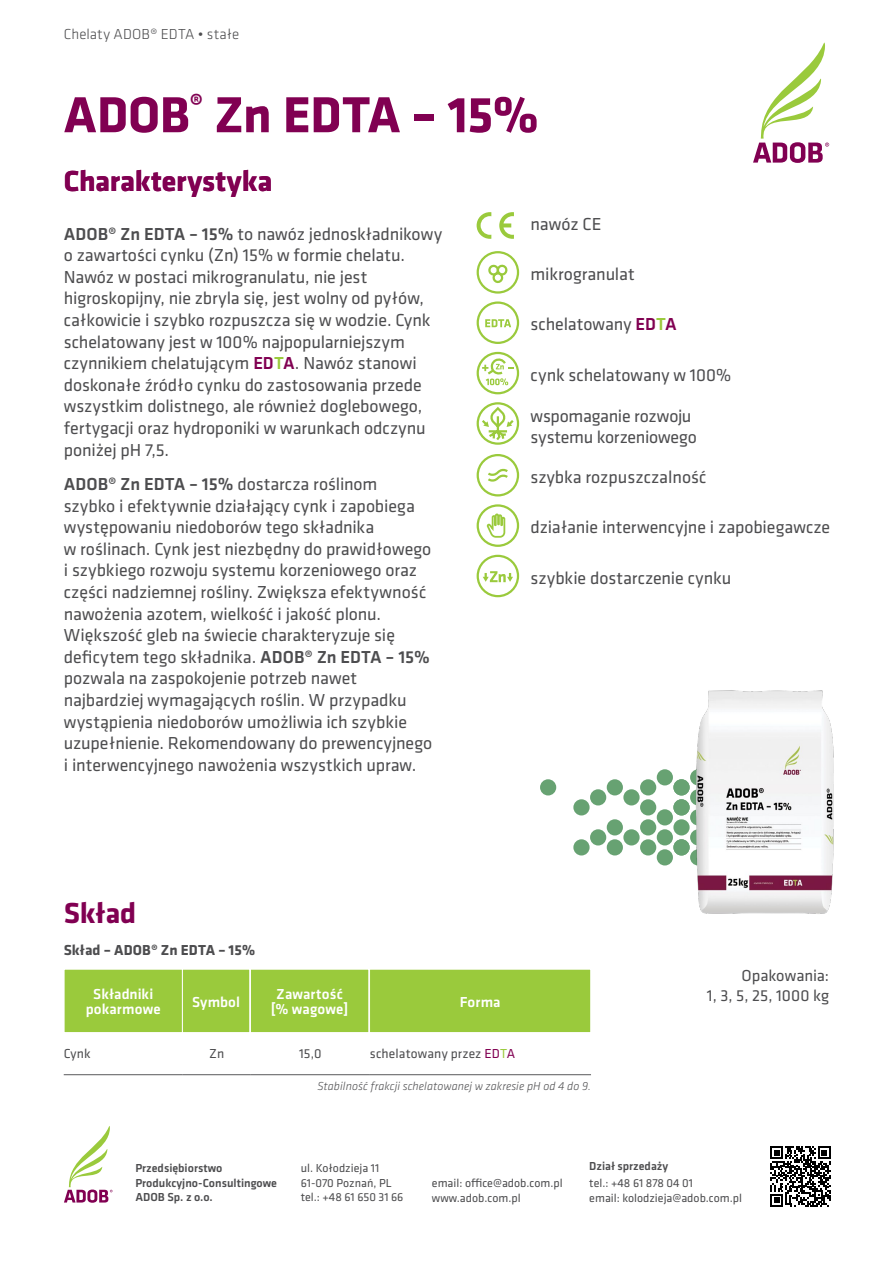
<style>
.page{position:relative;width:893px;height:1263px;background:#fff}
.page>*{position:absolute;margin:0;border:0;box-sizing:border-box;transform-origin:0 0}
.t1{font:700 52.5px "Klavika";letter-spacing:-.01em;color:#810052}
.t2{font:700 30px "Klavika";letter-spacing:-.005em;color:#810052}
.t3{font:18px/21.6px "Klavika";letter-spacing:-.005em;color:#4d4d4f}
.t4{font:16.5px/19.8px "Klavika";color:#4d4d4f;text-align:right}
.t5{font:500 15px/15px "Klavika";letter-spacing:.01em;color:#fff;text-align:center}
.t6{font:300 15px "Klavika";letter-spacing:.01em;color:#4d4d4f}
.t7{font:700 15px "Klavika";letter-spacing:.005em;color:#4d4d4f}
.t8{font:13.5px "Klavika";letter-spacing:.01em;color:#4d4d4f}
.t9{font:12px/14.4px "Klavika";color:#4d4d4f}
.t10{font:500 12px/14.4px "Klavika";color:#4d4d4f}
.t11{font:italic 300 12px "Klavika";letter-spacing:.005em;color:#4d4d4f}
.s1{font-weight:500}
.s2{font-weight:500;color:#810052}
.s3{font-weight:500;color:#9aca3c}
.s4{color:#810052}
.s5{color:#9aca3c}
</style>
<div class="page">
<svg style="left:753px;top:42px;width:76px;height:121px"></svg>
<svg style="left:64px;top:1126px;width:49px;height:77px"></svg>
<svg style="left:499px;top:212px;width:15px;height:27px"></svg>
<svg style="left:477px;top:212px;width:14px;height:27px"></svg>
<div style="left:477px;top:251px;width:42px;height:43px;border:2px solid #9aca3c;border-radius:50%"></div>
<svg style="left:488px;top:264px;width:19px;height:20px"></svg>
<div style="left:477px;top:301px;width:42px;height:43px;border:2px solid #9aca3c;border-radius:50%"></div>
<svg style="left:485px;top:319px;width:26px;height:8px"></svg>
<div style="left:477px;top:352px;width:42px;height:42px;border:2px solid #9aca3c;border-radius:50%"></div>
<svg style="left:482px;top:359px;width:32px;height:26px"></svg>
<div style="left:477px;top:402px;width:42px;height:43px;border:2px solid #9aca3c;border-radius:50%"></div>
<svg style="left:479px;top:405px;width:37px;height:37px"></svg>
<div style="left:477px;top:454px;width:42px;height:42px;border:2px solid #9aca3c;border-radius:50%"></div>
<svg style="left:488px;top:468px;width:20px;height:14px"></svg>
<div style="left:477px;top:504px;width:42px;height:43px;border:2px solid #9aca3c;border-radius:50%"></div>
<svg style="left:486px;top:513px;width:20px;height:25px"></svg>
<div style="left:477px;top:555px;width:42px;height:42px;border:2px solid #9aca3c;border-radius:50%"></div>
<svg style="left:483px;top:571px;width:30px;height:11px"></svg>
<div style="left:64px;top:969px;width:118px;height:63px;background:#9aca3c"></div>
<div style="left:64px;top:969px;width:119px;height:64px;border:1px solid #fff"></div>
<div style="left:182px;top:969px;width:68px;height:63px;background:#9aca3c"></div>
<div style="left:182px;top:969px;width:68px;height:64px;border:1px solid #fff"></div>
<div style="left:250px;top:969px;width:119px;height:63px;background:#9aca3c"></div>
<div style="left:250px;top:969px;width:119px;height:64px;border:1px solid #fff"></div>
<div style="left:370px;top:969px;width:221px;height:63px;background:#9aca3c"></div>
<div style="left:369px;top:969px;width:222px;height:64px;border:1px solid #fff"></div>
<hr style="left:64px;top:1074px;width:119px;height:1px;background:#58595b">
<hr style="left:183px;top:1074px;width:68px;height:1px;background:#58595b">
<hr style="left:251px;top:1074px;width:119px;height:1px;background:#58595b">
<hr style="left:370px;top:1074px;width:221px;height:1px;background:#58595b">
<div style="left:673px;top:819px;width:17px;height:16px;background:#67a272;border-radius:50%"></div>
<div style="left:657px;top:849px;width:16px;height:16px;background:#67a272;border-radius:50%"></div>
<div style="left:590px;top:829px;width:16px;height:16px;background:#67a272;border-radius:50%"></div>
<div style="left:623px;top:829px;width:17px;height:16px;background:#67a272;border-radius:50%"></div>
<div style="left:657px;top:829px;width:16px;height:16px;background:#67a272;border-radius:50%"></div>
<div style="left:657px;top:809px;width:16px;height:16px;background:#67a272;border-radius:50%"></div>
<div style="left:590px;top:789px;width:16px;height:16px;background:#67a272;border-radius:50%"></div>
<div style="left:623px;top:789px;width:17px;height:16px;background:#67a272;border-radius:50%"></div>
<div style="left:657px;top:769px;width:16px;height:16px;background:#67a272;border-radius:50%"></div>
<div style="left:573px;top:839px;width:17px;height:16px;background:#67a272;border-radius:50%"></div>
<div style="left:607px;top:839px;width:16px;height:16px;background:#67a272;border-radius:50%"></div>
<div style="left:640px;top:839px;width:16px;height:16px;background:#67a272;border-radius:50%"></div>
<div style="left:673px;top:839px;width:17px;height:16px;background:#67a272;border-radius:50%"></div>
<div style="left:607px;top:819px;width:16px;height:16px;background:#67a272;border-radius:50%"></div>
<div style="left:640px;top:819px;width:16px;height:16px;background:#67a272;border-radius:50%"></div>
<div style="left:573px;top:799px;width:17px;height:16px;background:#67a272;border-radius:50%"></div>
<div style="left:640px;top:799px;width:16px;height:16px;background:#67a272;border-radius:50%"></div>
<div style="left:673px;top:799px;width:17px;height:16px;background:#67a272;border-radius:50%"></div>
<div style="left:540px;top:779px;width:16px;height:16px;background:#67a272;border-radius:50%"></div>
<div style="left:607px;top:779px;width:16px;height:16px;background:#67a272;border-radius:50%"></div>
<div style="left:640px;top:779px;width:16px;height:16px;background:#67a272;border-radius:50%"></div>
<div style="left:673px;top:779px;width:17px;height:16px;background:#67a272;border-radius:50%"></div>
<img style="left:689px;top:690px;width:145px;height:224px">
<svg style="left:770px;top:1146px;width:60px;height:60px"></svg>
<p class="t6" style="left:64px;top:26px;width:177px">Chelaty ADOB® EDTA • stałe</p>
<h1 class="t1" style="left:64px;top:86px;width:476px">ADOB<sup>®</sup> Zn EDTA – 15%</h1>
<h2 class="t2" style="left:64px;top:164px;width:210px">Charakterystyka</h2>
<h2 class="t2" style="left:120px;top:164px;width:16px">a</h2>
<p class="t3" style="left:64px;top:223px;width:380px"><span class="s1">ADOB® Zn EDTA – 15%</span> to nawóz jednoskładnikowy o zawartości cynku (Zn) 15% w formie chelatu.<br>Nawóz w postaci mikrogranulatu, nie jest higroskopijny, nie zbryla się, jest wolny od pyłów, całkowicie i szybko rozpuszcza się w wodzie. Cynk schelatowany jest w 100% najpopularniejszym czynnikiem chelatującym <span class="s2">ED</span><span class="s3">T</span><span class="s2">A</span>. Nawóz stanowi doskonałe źródło cynku do zastosowania przede wszystkim dolistnego, ale również doglebowego, fertygacji oraz hydroponiki w warunkach odczynu poniżej pH 7,5.</p>
<p class="t3" style="left:64px;top:474px;width:370px"><span class="s1">ADOB® Zn EDTA – 15%</span> dostarcza roślinom szybko i efektywnie działający cynk i zapobiega występowaniu niedoborów tego składnika<br>w roślinach. Cynk jest niezbędny do prawidłowego i szybkiego rozwoju systemu korzeniowego oraz części nadziemnej rośliny. Zwiększa efektywność nawożenia azotem, wielkość i jakość plonu.<br>Większość gleb na świecie charakteryzuje się deficytem tego składnika. <span class="s1">ADOB® Zn EDTA – 15% </span>pozwala na zaspokojenie potrzeb nawet najbardziej wymagających roślin. W przypadku wystąpienia niedoborów umożliwia ich szybkie uzupełnienie. Rekomendowany do prewencyjnego i interwencyjnego nawożenia wszystkich upraw.</p>
<h2 class="t2" style="left:64px;top:896px;width:74px">Skład</h2>
<p class="t7" style="left:64px;top:942px;width:193px">Skład – ADOB® Zn EDTA – 15%</p>
<p class="t3" style="left:531px;top:213px;width:72px">nawóz CE</p>
<p class="t3" style="left:531px;top:264px;width:106px">mikrogranulat</p>
<p class="t3" style="left:531px;top:314px;width:148px">schelatowany <span class="s2">ED</span><span class="s3">T</span><span class="s2">A</span></p>
<p class="t3" style="left:531px;top:364px;width:202px">cynk schelatowany w 100%</p>
<p class="t3" style="left:531px;top:405px;width:168px">wspomaganie rozwoju systemu korzeniowego</p>
<p class="t3" style="left:531px;top:467px;width:177px">szybka rozpuszczalność</p>
<p class="t3" style="left:531px;top:517px;width:301px">działanie interwencyjne i zapobiegawcze</p>
<p class="t3" style="left:531px;top:567px;width:202px">szybkie dostarczenie cynku</p>
<p class="t5" style="left:86px;top:987px;width:76px">Składniki pokarmowe</p>
<p class="t5" style="left:192px;top:994px;width:49px">Symbol</p>
<p class="t5" style="left:271px;top:987px;width:79px">Zawartość [% wagowe]</p>
<p class="t5" style="left:460px;top:994px;width:42px">Forma</p>
<p class="t8" style="left:64px;top:1046px;width:28px">Cynk</p>
<p class="t8" style="left:209px;top:1046px;width:17px">Zn</p>
<p class="t8" style="left:299px;top:1046px;width:24px">15,0</p>
<p class="t8" style="left:370px;top:1046px;width:147px">schelatowany przez <span class="s4">ED</span><span class="s5">T</span><span class="s4">A</span></p>
<p class="t11" style="left:317px;top:1079px;width:275px">Stabilność frakcji schelatowanej w zakresie pH od 4 do 9.</p>
<p class="t4" style="left:707px;top:966px;width:124px">Opakowania:<br>1, 3, 5, 25, 1000 kg</p>
<p class="t10" style="left:135px;top:1161px;width:143px">Przedsiębiorstwo<br>Produkcyjno-Consultingowe<br>ADOB Sp. z o.o.</p>
<p class="t9" style="left:301px;top:1161px;width:104px">ul. Kołodzieja 11<br>61-070 Poznań, PL tel.: +48 61 650 31 66</p>
<p class="t10" style="left:589px;top:1159px;width:80px">Dział sprzedaży</p>
<p class="t9" style="left:432px;top:1176px;width:132px">email: office@adob.com.pl www.adob.com.pl</p>
<p class="t9" style="left:589px;top:1176px;width:154px">tel.: +48 61 878 04 01<br>email: kolodzieja@adob.com.pl</p>
</div>
